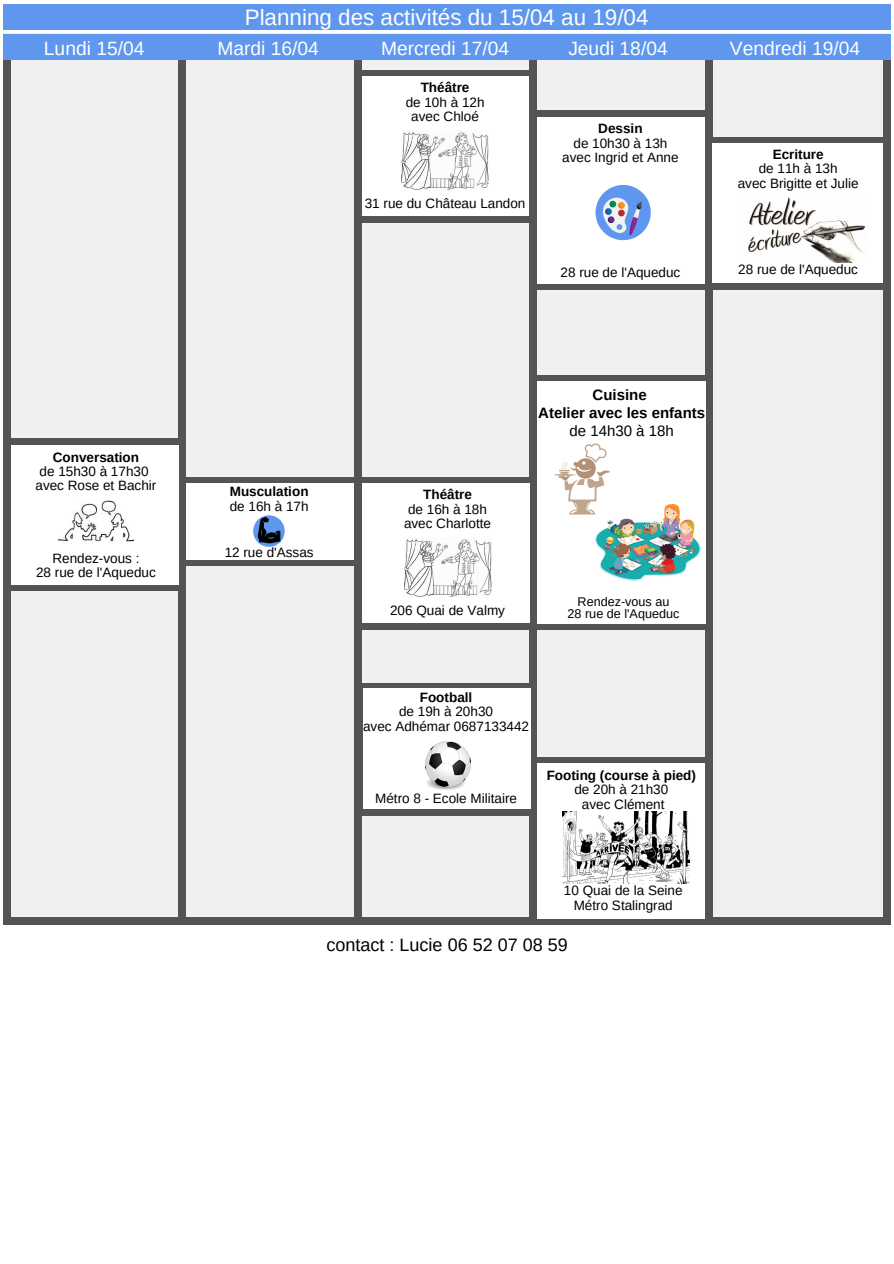
<style>
.page{position:relative;width:894px;height:1264px;background:#fff}
.page>*{position:absolute;margin:0;border:0;box-sizing:border-box;transform-origin:0 0}
.t1{font:22.35px "Arimo";color:#fff}
.t2{font:19.2px "Arimo";color:#fff}
.t3{font:18px "Arimo";color:#000}
.t4{font:700 15px/17.9px "Arimo";color:#000;text-align:center}
.t5{font:15px "Arimo";color:#000}
.t6{font:13.5px/14.4px "Arimo";color:#000;text-align:center}
.t7{font:700 13.5px "Arimo";color:#000}
.t8{font:12.6px/12px "Arimo";color:#000;text-align:center}
</style>
<div class="page">
<div style="left:3px;top:4px;width:887px;height:26px;background:#5e97ed"></div>
<div style="left:3px;top:33px;width:886px;height:888px;background:#eef0f2"></div>
<div style="left:355px;top:70px;width:180px;height:152px;background:#545454"></div>
<div style="left:361px;top:76px;width:168px;height:140px;background:#fff"></div>
<div style="left:178px;top:56px;width:8px;height:864px;background:#545454"></div>
<div style="left:4px;top:41px;width:7px;height:884px;background:#545454"></div>
<div style="left:705px;top:51px;width:7px;height:868px;background:#545454"></div>
<div style="left:354px;top:48px;width:7px;height:874px;background:#545454"></div>
<div style="left:529px;top:38px;width:7px;height:881px;background:#545454"></div>
<div style="left:883px;top:40px;width:7px;height:884px;background:#545454"></div>
<div style="left:3px;top:34px;width:887px;height:26px;background:#5e97ed"></div>
<div style="left:4px;top:917px;width:883px;height:8px;background:#545454"></div>
<div style="left:5px;top:439px;width:180px;height:152px;background:#545454"></div>
<div style="left:11px;top:445px;width:168px;height:139px;background:#fff"></div>
<img style="left:58px;top:500px;width:76px;height:42px">
<img style="left:402px;top:132px;width:86px;height:58px">
<div style="left:356px;top:682px;width:180px;height:133px;background:#545454"></div>
<div style="left:362px;top:688px;width:168px;height:121px;background:#fff"></div>
<img style="left:425px;top:742px;width:45px;height:47px">
<div style="left:180px;top:477px;width:180px;height:89px;background:#545454"></div>
<div style="left:186px;top:483px;width:168px;height:77px;background:#fff"></div>
<svg style="left:253px;top:515px;width:31px;height:32px"></svg>
<img style="left:256px;top:516px;width:27px;height:27px">
<div style="left:706px;top:137px;width:183px;height:152px;background:#545454"></div>
<div style="left:712px;top:143px;width:170px;height:140px;background:#fff"></div>
<img style="left:748px;top:198px;width:117px;height:64px">
<div style="left:530px;top:111px;width:180px;height:179px;background:#545454"></div>
<div style="left:536px;top:117px;width:168px;height:167px;background:#fff"></div>
<svg style="left:609px;top:185px;width:41px;height:37px"></svg>
<img style="left:595px;top:189px;width:54px;height:52px">
<div style="left:531px;top:757px;width:180px;height:167px;background:#545454"></div>
<div style="left:537px;top:763px;width:168px;height:155px;background:#fff"></div>
<img style="left:562px;top:811px;width:127px;height:72px">
<div style="left:356px;top:477px;width:180px;height:152px;background:#545454"></div>
<div style="left:362px;top:483px;width:168px;height:140px;background:#fff"></div>
<img style="left:404px;top:539px;width:87px;height:58px">
<div style="left:530px;top:375px;width:181px;height:254px;background:#545454"></div>
<div style="left:536px;top:381px;width:169px;height:242px;background:#fff"></div>
<img style="left:536px;top:431px;width:74px;height:95px">
<img style="left:595px;top:504px;width:104px;height:76px">
<h1 class="t1" style="left:245px;top:5px;width:405px">Planning des activités du 15/04 au 19/04</h1>
<h2 class="t2" style="left:44px;top:38px;width:102px">Lundi 15/04</h2>
<h2 class="t2" style="left:217px;top:38px;width:103px">Mardi 16/04</h2>
<h2 class="t2" style="left:381px;top:38px;width:130px">Mercredi 17/04</h2>
<h2 class="t2" style="left:568px;top:38px;width:101px">Jeudi 18/04</h2>
<h2 class="t2" style="left:729px;top:38px;width:132px">Vendredi 19/04</h2>
<p class="t7" style="left:53px;top:449px;width:88px">Conversation</p>
<p class="t6" style="left:35px;top:464px;width:122px">de 15h30 à 17h30 avec Rose et Bachir</p>
<p class="t6" style="left:36px;top:550px;width:121px">Rendez-vous :<br>28 rue de l'Aqueduc</p>
<p class="t7" style="left:420px;top:80px;width:50px">Théâtre</p>
<p class="t6" style="left:405px;top:95px;width:80px">de 10h à 12h avec Chloé</p>
<p class="t6" style="left:364px;top:196px;width:162px">31 rue du Château Landon</p>
<p class="t7" style="left:598px;top:121px;width:46px">Dessin</p>
<p class="t6" style="left:562px;top:136px;width:118px">de 10h30 à 13h avec Ingrid et Anne</p>
<p class="t6" style="left:560px;top:265px;width:121px">28 rue de l'Aqueduc</p>
<p class="t7" style="left:772px;top:147px;width:53px">Ecriture</p>
<p class="t6" style="left:737px;top:162px;width:122px">de 11h à 13h<br>avec Brigitte et Julie</p>
<p class="t6" style="left:738px;top:262px;width:121px">28 rue de l'Aqueduc</p>
<p class="t7" style="left:230px;top:484px;width:80px">Musculation</p>
<p class="t6" style="left:230px;top:499px;width:80px">de 16h à 17h</p>
<p class="t6" style="left:225px;top:545px;width:90px">12 rue d'Assas</p>
<p class="t7" style="left:423px;top:487px;width:50px">Théâtre</p>
<p class="t6" style="left:404px;top:502px;width:89px">de 16h à 18h avec Charlotte</p>
<p class="t6" style="left:390px;top:603px;width:116px">206 Quai de Valmy</p>
<p class="t4" style="left:538px;top:386px;width:168px">Cuisine<br>Atelier avec les enfants</p>
<p class="t5" style="left:569px;top:422px;width:106px">de 14h30 à 18h</p>
<p class="t8" style="left:567px;top:595px;width:113px">Rendez-vous au<br>28 rue de l'Aqueduc</p>
<p class="t7" style="left:419px;top:689px;width:54px">Football</p>
<p class="t6" style="left:363px;top:704px;width:167px">de 19h à 20h30<br>avec Adhémar 0687133442</p>
<p class="t6" style="left:375px;top:791px;width:143px">Métro 8 - Ecole Militaire</p>
<p class="t7" style="left:546px;top:767px;width:151px">Footing (course à pied)</p>
<p class="t6" style="left:574px;top:782px;width:95px">de 20h à 21h30 avec Clément</p>
<p class="t6" style="left:563px;top:883px;width:120px">10 Quai de la Seine<br>Métro Stalingrad</p>
<h3 class="t3" style="left:326px;top:935px;width:243px">contact : Lucie 06 52 07 08 59</h3>
</div>
